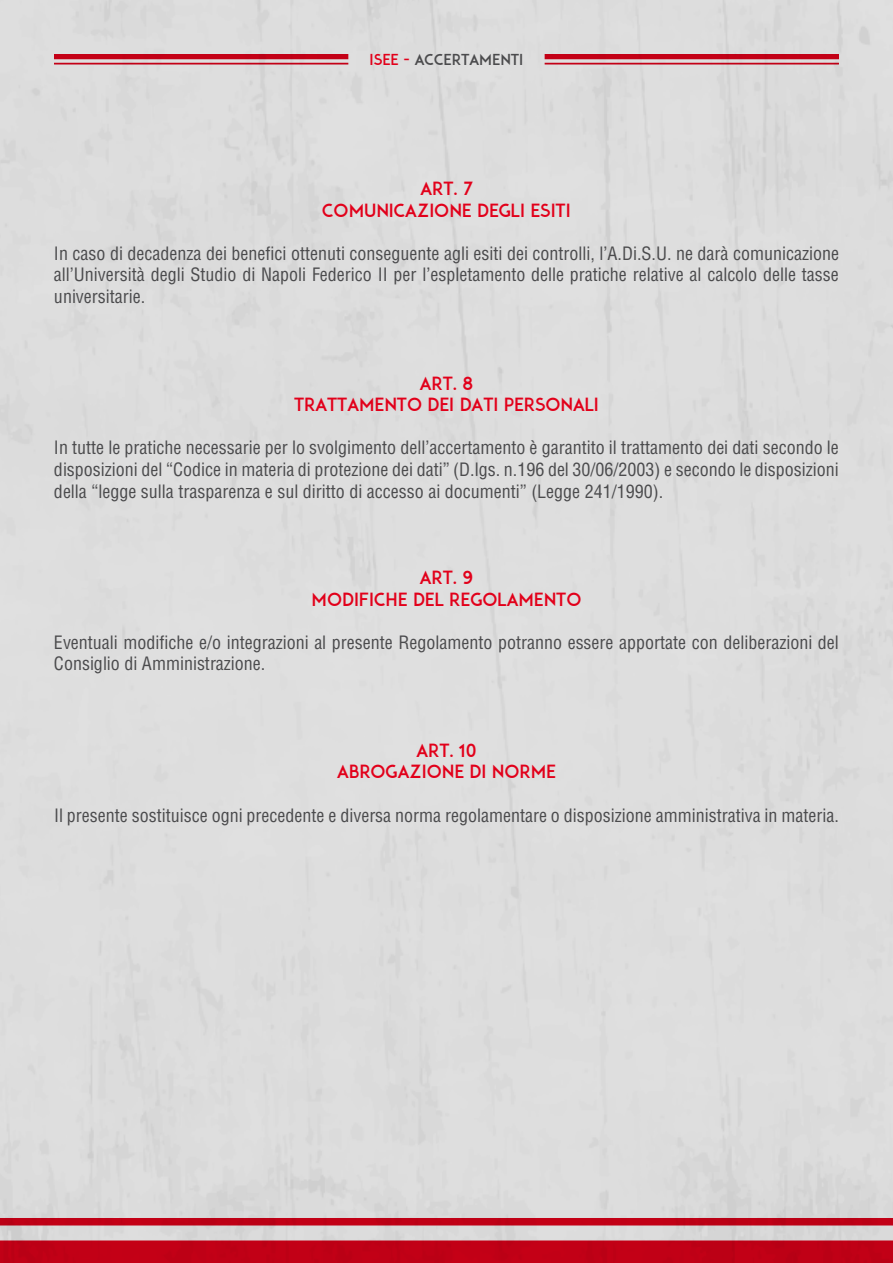
<style>
.page{position:relative;width:893px;height:1263px;background:#fff}
.page>*{position:absolute;margin:0;border:0;box-sizing:border-box;transform-origin:0 0}
.t1{font:condensed 18px/21.6px "Helvetica LT";color:#4b4b4d;text-align:justify}
.t2{font:18px/21.6px "ADAM";color:#e2001a;text-align:center}
.t3{font:15px "ADAM";color:#4b4b4d}
.s1{color:#e2001a}
</style>
<div class="page">
<div style="left:0;top:0;width:893px;height:1240px;background:#ddd"></div>
<div style="left:0;top:1240px;width:893px;height:23px;background:#c00016"></div>
<div style="left:0;top:1218px;width:893px;height:7px;background:#bf0016"></div>
<div style="left:545px;top:54px;width:294px;height:5px;background:#c30016"></div>
<hr style="left:545px;top:63px;width:294px;height:2px;background:#e2001a">
<div style="left:54px;top:54px;width:294px;height:5px;background:#c40016"></div>
<hr style="left:54px;top:63px;width:294px;height:2px;background:#e2001a">
<p class="t3" style="left:370px;top:51px;width:155px"><span class="s1">ISEE -</span> ACCERTAMENTI</p>
<p class="t2" style="left:322px;top:178px;width:250px">ART. 7<br>COMUNICAZIONE DEGLI ESITI</p>
<p class="t1" style="left:54px;top:242px;width:786px">In caso di decadenza dei benefici ottenuti conseguente agli esiti dei controlli, l’A.Di.S.U. ne darà comunicazione all’Università degli Studio di Napoli Federico II per l’espletamento delle pratiche relative al calcolo delle tasse universitarie.</p>
<p class="t2" style="left:294px;top:372px;width:306px">ART. 8<br>TRATTAMENTO DEI DATI PERSONALI</p>
<p class="t1" style="left:54px;top:437px;width:786px">In tutte le pratiche necessarie per lo svolgimento dell’accertamento è garantito il trattamento dei dati secondo le disposizioni del “Codice in materia di protezione dei dati” (D.lgs. n.196 del 30/06/2003) e secondo le disposizioni della “legge sulla trasparenza e sul diritto di accesso ai documenti” (Legge 241/1990).</p>
<p class="t2" style="left:312px;top:566px;width:271px">ART. 9<br>MODIFICHE DEL REGOLAMENTO</p>
<p class="t1" style="left:54px;top:631px;width:786px">Eventuali modifiche e/o integrazioni al presente Regolamento potranno essere apportate con deliberazioni del<br>Consiglio di Amministrazione.</p>
<p class="t2" style="left:337px;top:739px;width:220px">ART. 10<br>ABROGAZIONE DI NORME</p>
<p class="t1" style="left:54px;top:804px;width:786px">Il presente sostituisce ogni precedente e diversa norma regolamentare o disposizione amministrativa in materia.</p>
</div>
